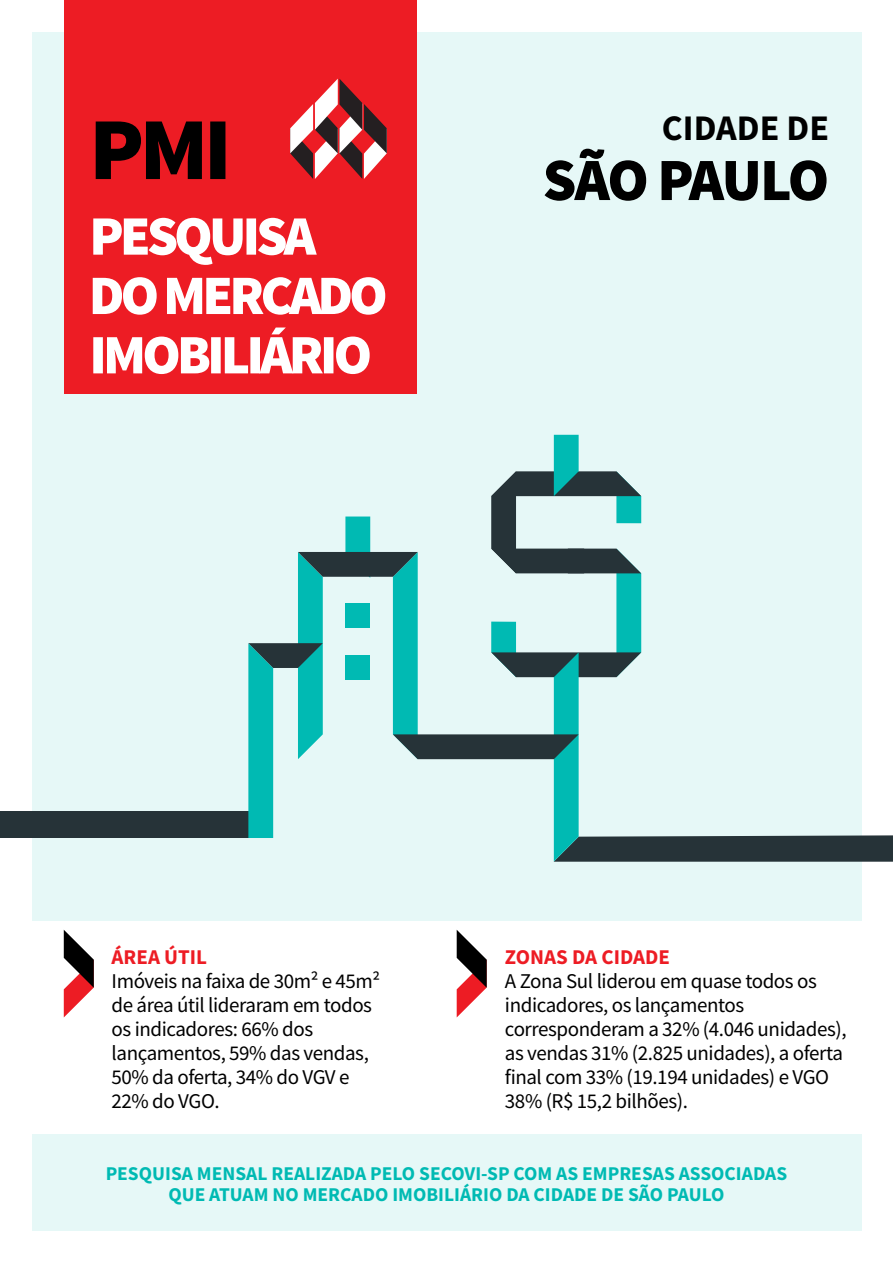
<style>
.page{position:relative;width:893px;height:1263px;background:#fff}
.page>*{position:absolute;margin:0;border:0;box-sizing:border-box;transform-origin:0 0}
.t1{font:900 60px "Source Sans Pro";letter-spacing:-.04em;color:#000}
.t2{font:700 36px "Source Sans Pro";color:#000}
.t3{font:21px/24px "Source Sans Pro";letter-spacing:-.02em;color:#000}
.t4{font:700 21px "Source Sans Pro";color:#ed1c24}
.t5{font:700 19.5px/21px "Source Sans Pro";color:#00bab3;text-align:center}
</style>
<div class="page">
<div style="left:32px;top:32px;width:829px;height:888px;background:#e6f8f7"></div>
<div style="left:0;top:812px;width:273px;height:26px;background:#263338"></div>
<svg style="left:248px;top:435px;width:645px;height:427px"></svg>
<svg style="left:457px;top:930px;width:30px;height:87px"></svg>
<svg style="left:64px;top:930px;width:30px;height:87px"></svg>
<div style="left:64px;top:0;width:353px;height:394px;background:#ed1c24"></div>
<svg style="left:290px;top:79px;width:97px;height:100px"></svg>
<svg style="left:93px;top:327px;width:277px;height:47px"></svg>
<svg style="left:93px;top:277px;width:292px;height:38px"></svg>
<svg style="left:93px;top:218px;width:224px;height:47px"></svg>
<svg style="left:96px;top:121px;width:129px;height:58px"></svg>
<div style="left:32px;top:1135px;width:829px;height:96px;background:#e6f8f7"></div>
<h2 class="t2" style="left:662px;top:104px;width:169px">CIDADE DE</h2>
<h1 class="t1" style="left:543px;top:139px;width:288px">SÃO PAULO</h1>
<p class="t4" style="left:112px;top:942px;width:97px">ÁREA ÚTIL</p>
<p class="t3" style="left:112px;top:969px;width:270px">Imóveis na faixa de 30m² e 45m² de área útil lideraram em todos os indicadores: 66% dos lançamentos, 59% das vendas,<br>50% da oferta, 34% do VGV e<br>22% do VGO.</p>
<p class="t4" style="left:505px;top:942px;width:167px">ZONAS DA CIDADE</p>
<p class="t3" style="left:505px;top:969px;width:343px">A Zona Sul liderou em quase todos os indicadores, os lançamentos corresponderam a 32% (4.046 unidades), as vendas 31% (2.825 unidades), a oferta final com 33% (19.194 unidades) e VGO 38% (R$ 15,2 bilhões).</p>
<p class="t5" style="left:106px;top:1162px;width:683px">PESQUISA MENSAL REALIZADA PELO SECOVI-SP COM AS EMPRESAS ASSOCIADAS<br>QUE ATUAM NO MERCADO IMOBILIÁRIO DA CIDADE DE SÃO PAULO</p>
</div>
